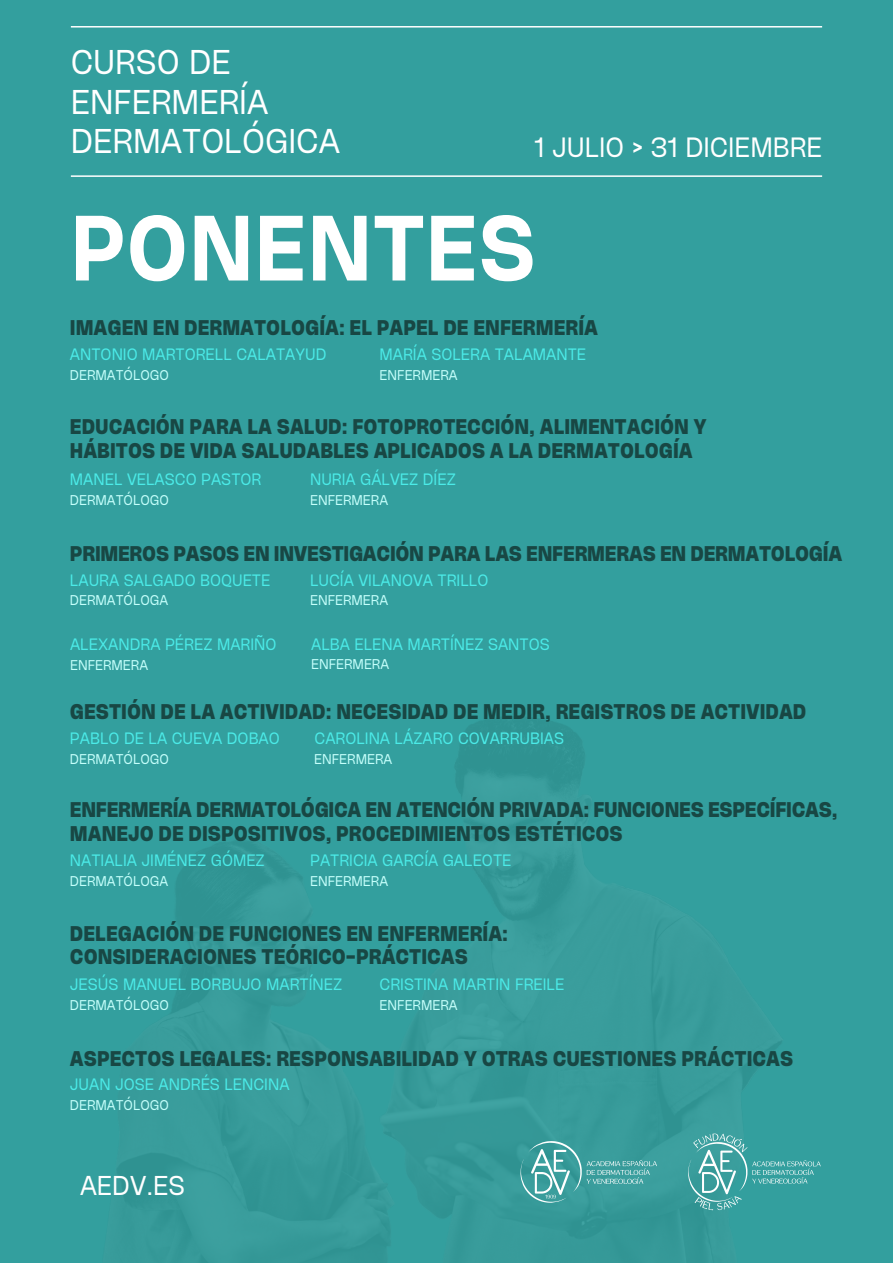
<style>
.page{position:relative;width:893px;height:1263px;background:#339f9e}
.page>*{position:absolute;margin:0;border:0;box-sizing:border-box;transform-origin:0 0}
.t1{font:600 80.4px "Herokid";color:#fff}
.t2{font:30px/39.5px "Herokid";color:#fff}
.t3{font:24.3px "Herokid";color:#fff}
.t4{font:23.7px "Herokid";color:#fff}
.t5{font:700 18.45px/23.7px "Herokid";color:#184744}
.t6{font:14.4px "Herokid";color:#4bebe8}
.t7{font:12.3px "Herokid";color:#c5fffb}
</style>
<div class="page">
<img style="left:117px;top:716px;width:665px;height:547px">
<hr style="left:71px;top:26px;width:751px;height:2px;background:#fff">
<hr style="left:71px;top:175px;width:751px;height:2px;background:#fff">
<svg style="left:688px;top:1133px;width:133px;height:77px"></svg>
<svg style="left:520px;top:1141px;width:137px;height:62px"></svg>
<h2 class="t2" style="left:71px;top:42px;width:271px">CURSO DE<br>ENFERMERÍA<br>DERMATOLÓGICA</h2>
<h3 class="t3" style="left:534px;top:129px;width:289px">1 JULIO &gt; 31 DICIEMBRE</h3>
<h1 class="t1" style="left:70px;top:187px;width:468px">PONENTES</h1>
<p class="t5" style="left:70px;top:315px;width:530px">IMAGEN EN DERMATOLOGÍA: EL PAPEL DE ENFERMERÍA</p>
<p class="t6" style="left:70px;top:344px;width:258px">ANTONIO MARTORELL CALATAYUD</p>
<p class="t7" style="left:70px;top:366px;width:100px">DERMATÓLOGO</p>
<p class="t6" style="left:380px;top:344px;width:208px">MARÍA SOLERA TALAMANTE</p>
<p class="t7" style="left:380px;top:366px;width:80px">ENFERMERA</p>
<p class="t5" style="left:70px;top:414px;width:638px">EDUCACIÓN PARA LA SALUD: FOTOPROTECCIÓN, ALIMENTACIÓN Y<br>HÁBITOS DE VIDA SALUDABLES APLICADOS A LA DERMATOLOGÍA</p>
<p class="t6" style="left:70px;top:469px;width:193px">MANEL VELASCO PASTOR</p>
<p class="t7" style="left:70px;top:491px;width:100px">DERMATÓLOGO</p>
<p class="t6" style="left:310px;top:469px;width:147px">NURIA GÁLVEZ DÍEZ</p>
<p class="t7" style="left:310px;top:491px;width:80px">ENFERMERA</p>
<p class="t5" style="left:70px;top:541px;width:774px">PRIMEROS PASOS EN INVESTIGACIÓN PARA LAS ENFERMERAS EN DERMATOLOGÍA</p>
<p class="t6" style="left:70px;top:569px;width:202px">LAURA SALGADO BOQUETE</p>
<p class="t7" style="left:70px;top:591px;width:100px">DERMATÓLOGA</p>
<p class="t6" style="left:310px;top:569px;width:180px">LUCÍA VILANOVA TRILLO</p>
<p class="t7" style="left:310px;top:591px;width:80px">ENFERMERA</p>
<p class="t6" style="left:311px;top:633px;width:240px">ALBA ELENA MARTÍNEZ SANTOS</p>
<p class="t7" style="left:311px;top:656px;width:80px">ENFERMERA</p>
<p class="t5" style="left:70px;top:700px;width:738px">GESTIÓN DE LA ACTIVIDAD: NECESIDAD DE MEDIR, REGISTROS DE ACTIVIDAD</p>
<p class="t6" style="left:70px;top:728px;width:211px">PABLO DE LA CUEVA DOBAO</p>
<p class="t7" style="left:70px;top:750px;width:100px">DERMATÓLOGO</p>
<p class="t6" style="left:70px;top:634px;width:208px">ALEXANDRA PÉREZ MARIÑO</p>
<p class="t7" style="left:70px;top:656px;width:80px">ENFERMERA</p>
<p class="t6" style="left:315px;top:728px;width:251px">CAROLINA LÁZARO COVARRUBIAS</p>
<p class="t7" style="left:314px;top:750px;width:80px">ENFERMERA</p>
<p class="t5" style="left:70px;top:798px;width:769px">ENFERMERÍA DERMATOLÓGICA EN ATENCIÓN PRIVADA: FUNCIONES ESPECÍFICAS,<br>MANEJO DE DISPOSITIVOS, PROCEDIMIENTOS ESTÉTICOS</p>
<p class="t6" style="left:70px;top:850px;width:196px">NATIALIA JIMÉNEZ GÓMEZ</p>
<p class="t7" style="left:70px;top:872px;width:100px">DERMATÓLOGA</p>
<p class="t6" style="left:310px;top:850px;width:203px">PATRICIA GARCÍA GALEOTE</p>
<p class="t7" style="left:310px;top:872px;width:80px">ENFERMERA</p>
<p class="t5" style="left:70px;top:921px;width:440px;line-height:23.1px">DELEGACIÓN DE FUNCIONES EN ENFERMERÍA:<br>CONSIDERACIONES TEÓRICO-PRÁCTICAS</p>
<p class="t6" style="left:70px;top:974px;width:274px">JESÚS MANUEL BORBUJO MARTÍNEZ</p>
<p class="t7" style="left:70px;top:996px;width:100px">DERMATÓLOGO</p>
<p class="t6" style="left:380px;top:974px;width:186px">CRISTINA MARTIN FREILE</p>
<p class="t7" style="left:380px;top:996px;width:80px">ENFERMERA</p>
<p class="t5" style="left:70px;top:1046px;width:725px">ASPECTOS LEGALES: RESPONSABILIDAD Y OTRAS CUESTIONES PRÁCTICAS</p>
<p class="t6" style="left:70px;top:1074px;width:221px">JUAN JOSE ANDRÉS LENCINA</p>
<p class="t7" style="left:70px;top:1096px;width:100px">DERMATÓLOGO</p>
<p class="t4" style="left:80px;top:1168px;width:107px">AEDV.ES</p>
</div>
